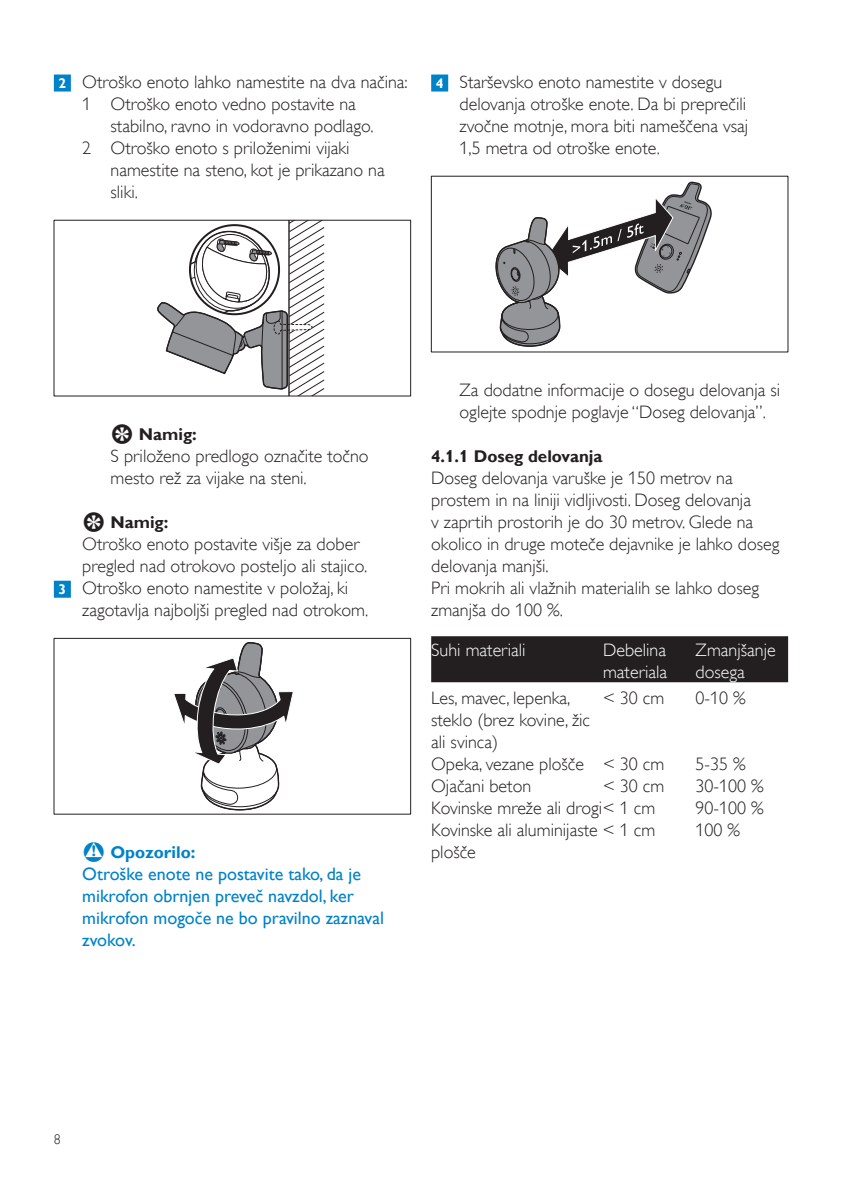
<style>
.page{position:relative;width:842px;height:1191px;background:#fff}
.page>*{position:absolute;margin:0;border:0;box-sizing:border-box;transform-origin:0 0}
.t1{font:18px/22px "Gill Sans Alt One WGL Light";color:#231f20}
.t2{font:18px/22px "Gill Sans Alt One WGL";color:#0082c8}
.t3{font:18px/22px "Gill Sans Alt One WGL Light";color:#fff}
.t4{font:700 17px "Gill Sans Alt One WGL";color:#231f20}
.t5{font:700 17px "Gill Sans Alt One WGL";color:#0082c8}
.t6{font:14px "Gill Sans Alt One WGL Light";color:#231f20}
.s1{font-family:"Gill Sans Alt One WGL";font-weight:700;font-size:14px;color:#fff}
</style>
<div class="page">
<div style="left:431px;top:74px;width:17px;height:18px;background:#0082c8"></div>
<div style="left:431px;top:636px;width:357px;height:46px;background:#231f20"></div>
<svg style="left:495px;top:181px;width:217px;height:166px"></svg>
<div style="left:54px;top:74px;width:17px;height:18px;background:#0082c8"></div>
<div style="left:54px;top:580px;width:17px;height:18px;background:#0082c8"></div>
<svg style="left:157px;top:222px;width:168px;height:172px"></svg>
<svg style="left:174px;top:642px;width:120px;height:169px"></svg>
<div style="left:54px;top:638px;width:357px;height:176px;border:1px solid #231f20"></div>
<p class="t1" style="left:59px;top:71px;width:351px"><span class="s1">2</span> Otroško enoto lahko namestite na dva načina:</p>
<p class="t1" style="left:82px;top:93px;width:275px">1 Otroško enoto vedno postavite na</p>
<p class="t1" style="left:111px;top:115px;width:265px">stabilno, ravno in vodoravno podlago.</p>
<p class="t1" style="left:82px;top:137px;width:269px">2 Otroško enoto s priloženimi vijaki</p>
<p class="t1" style="left:111px;top:159px;width:276px">namestite na steno, kot je prikazano na</p>
<p class="t1" style="left:111px;top:181px;width:29px">sliki.</p>
<p class="t1" style="left:459px;top:71px;width:290px;text-indent:-24px"><span class="s1">4</span> Starševsko enoto namestite v dosegu delovanja otroške enote. Da bi preprečili zvočne motnje, mora biti nameščena vsaj 1,5 metra od otroške enote.</p>
<p class="t4" style="left:139px;top:423px;width:60px">Namig:</p>
<p class="t1" style="left:111px;top:445px;width:260px">S priloženo predlogo označite točno mesto rež za vijake na steni.</p>
<p class="t4" style="left:110px;top:511px;width:60px">Namig:</p>
<p class="t1" style="left:82px;top:533px;width:279px">Otroško enoto postavite višje za dober</p>
<p class="t1" style="left:82px;top:555px;width:287px">pregled nad otrokovo posteljo ali stajico.</p>
<p class="t1" style="left:59px;top:577px;width:291px"><span class="s1">3</span> Otroško enoto namestite v položaj, ki</p>
<p class="t1" style="left:82px;top:599px;width:287px">zagotavlja najboljši pregled nad otrokom.</p>
<p class="t5" style="left:110px;top:841px;width:87px">Opozorilo:</p>
<p class="t2" style="left:82px;top:863px;width:303px">Otroške enote ne postavite tako, da je mikrofon obrnjen preveč navzdol, ker mikrofon mogoče ne bo pravilno zaznaval zvokov.</p>
<p class="t1" style="left:459px;top:379px;width:322px">Za dodatne informacije o dosegu delovanja si oglejte spodnje poglavje “Doseg delovanja”.</p>
<p class="t4" style="left:431px;top:445px;width:173px">4.1.1 Doseg delovanja</p>
<p class="t1" style="left:431px;top:467px;width:350px">Doseg delovanja varuške je 150 metrov na prostem in na liniji vidljivosti. Doseg delovanja<br>v zaprtih prostorih je do 30 metrov. Glede na okolico in druge moteče dejavnike je lahko doseg delovanja manjši.<br>Pri mokrih ali vlažnih materialih se lahko doseg zmanjša do 100 %.</p>
<p class="t3" style="left:431px;top:639px;width:96px">Suhi materiali</p>
<p class="t3" style="left:603px;top:639px;width:66px">Debelina materiala</p>
<p class="t3" style="left:695px;top:639px;width:82px">Zmanjšanje dosega</p>
<p class="t1" style="left:431px;top:687px;width:160px">Les, mavec, lepenka, steklo (brez kovine, žic ali svinca)</p>
<p class="t1" style="left:603px;top:687px;width:63px">&lt; 30 cm</p>
<p class="t1" style="left:695px;top:687px;width:52px">0-10 %</p>
<p class="t1" style="left:431px;top:753px;width:235px">Opeka, vezane plošče &lt; 30 cm</p>
<p class="t1" style="left:695px;top:753px;width:52px">5-35 %</p>
<p class="t1" style="left:431px;top:775px;width:102px">Ojačani beton</p>
<p class="t1" style="left:603px;top:775px;width:63px">&lt; 30 cm</p>
<p class="t1" style="left:695px;top:775px;width:70px">30-100 %</p>
<p class="t1" style="left:431px;top:797px;width:226px">Kovinske mreže ali drogi&lt; 1 cm</p>
<p class="t1" style="left:695px;top:797px;width:70px">90-100 %</p>
<p class="t1" style="left:431px;top:819px;width:226px">Kovinske ali aluminijaste &lt; 1 cm plošče</p>
<p class="t1" style="left:695px;top:819px;width:46px">100 %</p>
<p class="t6" style="left:54px;top:1130px;width:8px">8</p>
</div>
